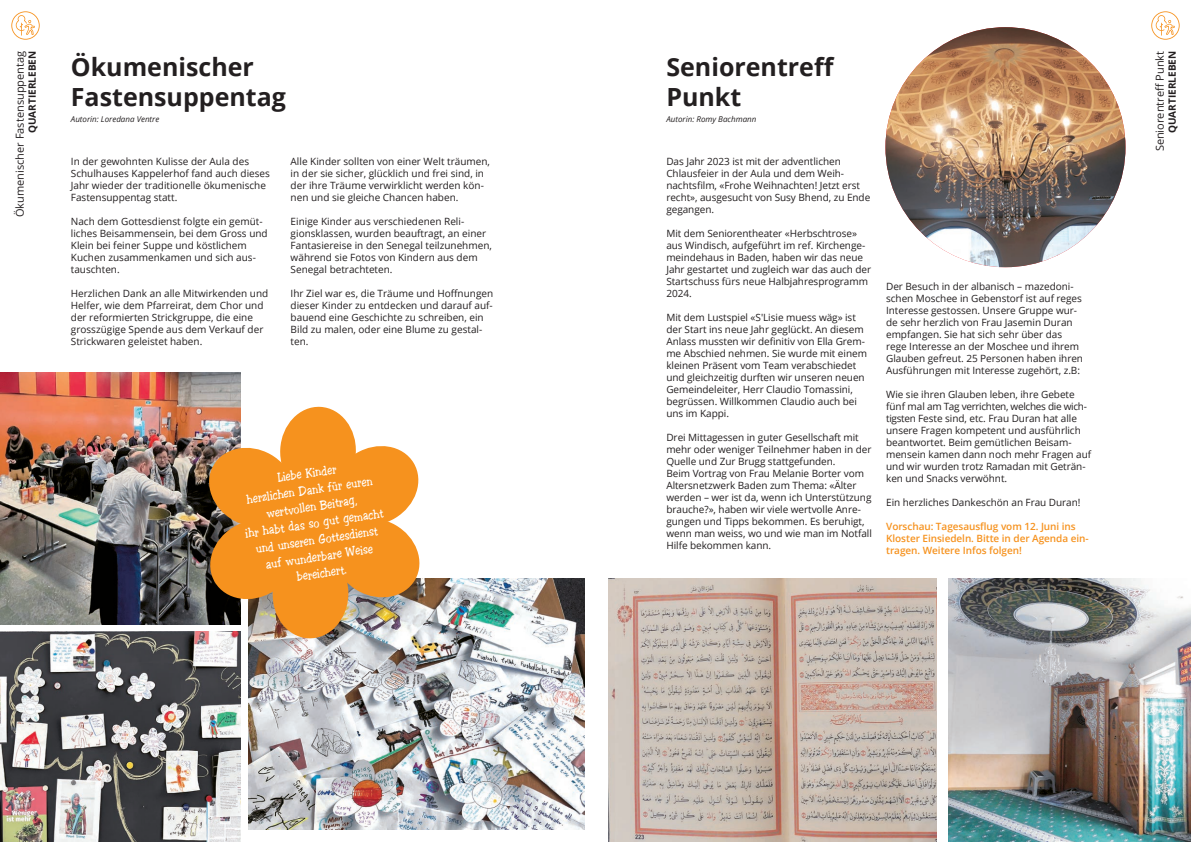
<style>
.page{position:relative;width:1191px;height:842px;background:#fff}
.page>*{position:absolute;margin:0;border:0;box-sizing:border-box;transform-origin:0 0}
.t1{font:700 25px/30px "Open Sans";color:#231f20}
.t2{font:14px/16.8px "Apache URW";color:#fff;text-align:center}
.t3{font:11px "Open Sans";color:#231f20}
.t4{font:10px/12px "Open Sans";letter-spacing:-.005em;color:#231f20}
.t5{font:600 10px/12px "Open Sans";letter-spacing:-.005em;color:#f6921e}
.t6{font:700 10px "Open Sans";color:#231f20}
.t7{font:italic 8px "Open Sans";color:#231f20}
</style>
<div class="page">
<img style="left:0;top:373px;width:240px;height:251px">
<img style="left:249px;top:578px;width:335px;height:252px">
<img style="left:0;top:631px;width:240px;height:211px">
<img style="left:885px;top:27px;width:240px;height:240px;border-radius:120px">
<svg style="left:203px;top:406px;width:222px;height:233px;background:#df9c50"></svg>
<img style="left:608px;top:578px;width:328px;height:264px">
<img style="left:948px;top:578px;width:243px;height:264px">
<svg style="left:11px;top:11px;width:29px;height:29px"></svg>
<svg style="left:1151px;top:11px;width:28px;height:29px"></svg>
<p class="t3" style="left:12px;top:217px;width:168px;rotate:-90deg">Ökumenischer Fastensuppentag</p>
<p class="t6" style="left:25px;top:133px;width:84px;rotate:-90deg">QUARTIERLEBEN</p>
<p class="t3" style="left:1152px;top:151px;width:102px;rotate:-90deg">Seniorentreff Punkt</p>
<p class="t6" style="left:1165px;top:133px;width:84px;rotate:-90deg">QUARTIERLEBEN</p>
<h1 class="t1" style="left:71px;top:51px;width:217px">Ökumenischer<br>Fastensuppentag</h1>
<h1 class="t1" style="left:666px;top:51px;width:170px">Seniorentreff<br>Punkt</h1>
<p class="t7" style="left:71px;top:113px;width:90px">Autorin: Loredana Ventre</p>
<p class="t7" style="left:666px;top:113px;width:92px">Autorin: Romy Bachmann</p>
<p class="t4" style="left:291px;top:155px;width:201px">Alle Kinder sollten von einer Welt träumen, in der sie sicher, glücklich und frei sind, in der ihre Träume verwirklicht werden kön&shy;nen und sie gleiche Chancen haben.</p>
<p class="t4" style="left:291px;top:215px;width:203px">Einige Kinder aus verschiedenen Reli&shy;gionsklassen, wurden beauftragt, an einer Fantasiereise in den Senegal teilzunehmen, während sie Fotos von Kindern aus dem Senegal betrachteten.</p>
<p class="t4" style="left:291px;top:287px;width:204px">Ihr Ziel war es, die Träume und Hoffnungen dieser Kinder zu entdecken und darauf auf&shy;bauend eine Geschichte zu schreiben, ein Bild zu malen, oder eine Blume zu gestal&shy;ten.</p>
<p class="t4" style="left:71px;top:155px;width:201px">In der gewohnten Kulisse der Aula des Schulhauses Kappelerhof fand auch dieses Jahr wieder der traditionelle ökumenische Fastensuppentag statt.</p>
<p class="t4" style="left:71px;top:215px;width:198px">Nach dem Gottesdienst folgte ein gemüt&shy;liches Beisammensein, bei dem Gross und Klein bei feiner Suppe und köstlichem Kuchen zusammenkamen und sich aus&shy;tauschten.</p>
<p class="t4" style="left:71px;top:287px;width:199px">Herzlichen Dank an alle Mitwirkenden und Helfer, wie dem Pfarreirat, dem Chor und der reformierten Strickgruppe, die eine grosszügige Spende aus dem Verkauf der Strickwaren geleistet haben.</p>
<p class="t4" style="left:666px;top:155px;width:205px">Das Jahr 2023 ist mit der adventlichen Chlausfeier in der Aula und dem Weih&shy;nachtsfilm, «Frohe Weihnachten! Jetzt erst recht», ausgesucht von Susy Bhend, zu Ende gegangen.</p>
<p class="t4" style="left:666px;top:227px;width:206px">Mit dem Seniorentheater «Herbschtrose» aus Windisch, aufgeführt im ref. Kirchenge&shy;meindehaus in Baden, haben wir das neue Jahr gestartet und zugleich war das auch der Startschuss fürs neue Halbjahresprogramm 2024.</p>
<p class="t4" style="left:666px;top:311px;width:202px">Mit dem Lustspiel «S'Lisie muess wäg» ist der Start ins neue Jahr geglückt. An diesem Anlass mussten wir definitiv von Ella Grem&shy;me Abschied nehmen. Sie wurde mit einem kleinen Präsent vom Team verabschiedet und gleichzeitig durften wir unseren neuen Gemeindeleiter, Herr Claudio Tomassini, begrüssen. Willkommen Claudio auch bei uns im Kappi.</p>
<p class="t4" style="left:666px;top:431px;width:207px">Drei Mittagessen in guter Gesellschaft mit mehr oder weniger Teilnehmer haben in der Quelle und Zur Brugg stattgefunden.<br>Beim Vortrag von Frau Melanie Borter vom Altersnetzwerk Baden zum Thema: «Älter werden – wer ist da, wenn ich Unterstützung brauche?», haben wir viele wertvolle Anre&shy;gungen und Tipps bekommen. Es beruhigt, wenn man weiss, wo und wie man im Notfall Hilfe bekommen kann.</p>
<p class="t4" style="left:886px;top:280px;width:198px">Der Besuch in der albanisch – mazedoni&shy;schen Moschee in Gebenstorf ist auf reges Interesse gestossen. Unsere Gruppe wur&shy;de sehr herzlich von Frau Jasemin Duran empfangen. Sie hat sich sehr über das rege Interesse an der Moschee und ihrem Glauben gefreut. 25 Personen haben ihren Ausführungen mit Interesse zugehört, z.B:</p>
<p class="t4" style="left:886px;top:388px;width:206px">Wie sie ihren Glauben leben, ihre Gebete fünf mal am Tag verrichten, welches die wich&shy;tigsten Feste sind, etc. Frau Duran hat alle unsere Fragen kompetent und ausführlich beantwortet. Beim gemütlichen Beisam&shy;mensein kamen dann noch mehr Fragen auf und wir wurden trotz Ramadan mit Geträn&shy;ken und Snacks verwöhnt.</p>
<p class="t4" style="left:886px;top:496px;width:196px">Ein herzliches Dankeschön an Frau Duran!</p>
<p class="t5" style="left:886px;top:520px;width:204px">Vorschau: Tagesausflug vom 12. Juni ins<br>Kloster Einsiedeln. Bitte in der Agenda ein&shy;tragen. Weitere Infos folgen!</p>
<h2 class="t2" style="left:237px;top:475px;width:141px;rotate:-8deg">Liebe Kinder<br>herzlichen Dank für euren wertvollen Beitrag,<br>ihr habt das so gut gemacht und unseren Gottesdienst auf wunderbare Weise bereichert.</h2>
</div>
